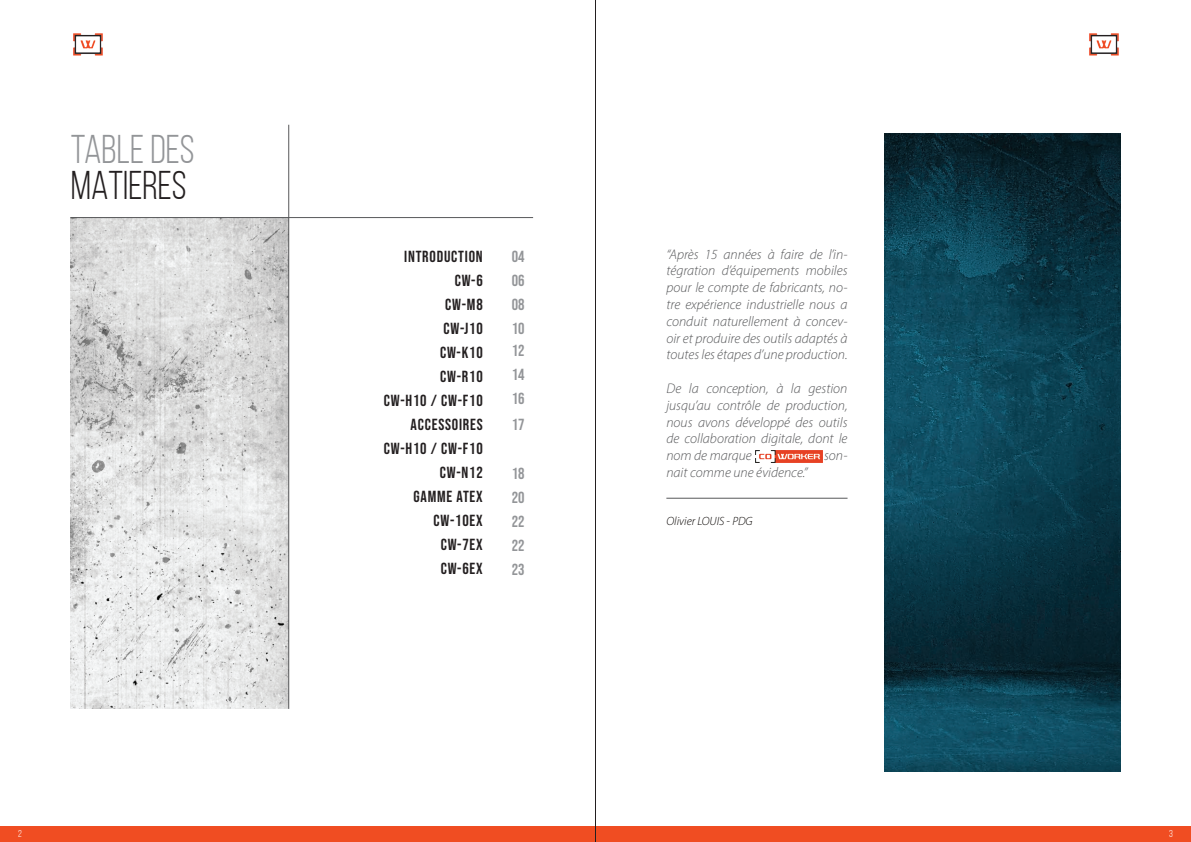
<style>
.page{position:relative;width:1191px;height:842px;background:#fff}
.page>*{position:absolute;margin:0;border:0;box-sizing:border-box;transform-origin:0 0}
.t1{font:40px "Bebas Neue";color:#939598}
.t2{font:40px "Bebas Neue";color:#231f20}
.t3{font:16px/24px "Bebas Neue";letter-spacing:.05em;color:#231f20;text-align:right}
.t4{font:16px/24px "Bebas Neue";color:#939598;text-align:justify}
.t5{font:italic 14px/16.8px "Myriad Variable Concept";color:#57585a;text-align:justify}
.t6{font:italic 12px "Myriad Variable Concept";color:#0c0806}
.t7{font:10px "Bebas Neue";color:#fff}
</style>
<div class="page">
<img style="left:71px;top:218px;width:217px;height:491px">
<img style="left:884px;top:133px;width:236px;height:638px">
<hr style="left:71px;top:217px;width:462px;height:1px;background:#57585a">
<hr style="left:288px;top:125px;width:1px;height:584px;background:#57585a">
<div style="left:595px;top:826px;width:596px;height:16px;background:#f04d22"></div>
<div style="left:0;top:826px;width:595px;height:16px;background:#f04d22"></div>
<img style="left:73px;top:33px;width:30px;height:23px">
<img style="left:1089px;top:33px;width:30px;height:23px">
<hr style="left:666px;top:498px;width:181px;height:1px;background:#57585a">
<img style="left:755px;top:450px;width:67px;height:13px">
<hr style="left:595px;top:0;width:1px;height:842px;background:#231f20">
<h1 class="t1" style="left:71px;top:128px;width:125px">TABLE DES</h1>
<h1 class="t2" style="left:71px;top:164px;width:117px">MATIERES</h1>
<p class="t3" style="left:384px;top:245px;width:100px">INTRODUCTION<br>CW-6<br>CW-M8<br>CW-J10<br>CW-K10<br>CW-R10<br>CW-H10 / CW-F10<br>ACCESSOIRES<br>CW-H10 / CW-F10<br>CW-N12<br>GAMME ATEX<br>CW-10EX<br>CW-7EX<br>CW-6EX</p>
<p class="t5" style="left:666px;top:245px;width:183px">“Après 15 années à faire de l’in&shy;tégration d’équipements mobiles pour le compte de fabricants, no&shy;tre expérience industrielle nous a conduit naturellement à concev&shy;oir et produire des outils adaptés à toutes les étapes d’une production.</p>
<p class="t4" style="left:512px;top:245px;width:14px">04<br>06<br>08<br>10</p>
<p class="t4" style="left:512px;top:339px;width:14px">12<br>14<br>16</p>
<p class="t4" style="left:512px;top:413px;width:14px">17</p>
<p class="t4" style="left:512px;top:462px;width:14px">18<br>20<br>22<br>22<br>23</p>
<p class="t5" style="left:666px;top:380px;width:183px">De la conception, à la gestion jusqu’au contrôle de production, nous avons développé des outils de collaboration digitale, dont le nom de marque</p>
<p class="t5" style="left:824px;top:447px;width:25px">son-</p>
<p class="t5" style="left:666px;top:464px;width:143px">nait comme une évidence.”</p>
<p class="t6" style="left:666px;top:514px;width:88px">Olivier LOUIS - PDG</p>
<p class="t7" style="left:18px;top:828px;width:5px">2</p>
<p class="t7" style="left:1169px;top:828px;width:5px">3</p>
</div>
